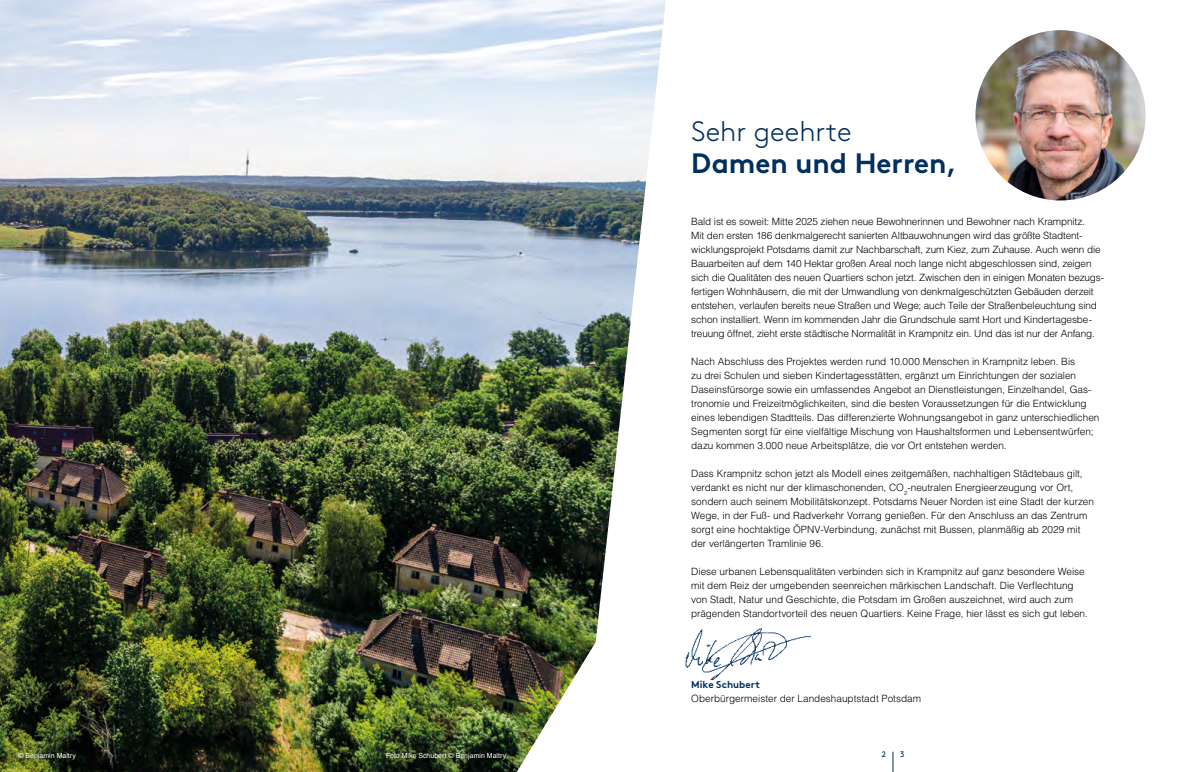
<style>
.page{position:relative;width:1191px;height:772px;background:#fff}
.page>*{position:absolute;margin:0;border:0;box-sizing:border-box;transform-origin:0 0}
.t1{font:700 28px/32px "Brown Std";color:#00305d}
.t2{font:300 10px/14px "Helvetica LT Std";letter-spacing:-.005em;color:#000}
.t3{font:700 10px "Brown Std";color:#00305d}
.t4{font:8px "Brown Std";color:#00305d}
.t5{font:7px "Helvetica LT Std";color:#fff}
.s1{font-weight:300}
</style>
<div class="page">
<img style="left:975px;top:30px;width:170px;height:170px;border-radius:85px">
<img style="left:0;top:0;width:666px;height:771px">
<img style="left:685px;top:628px;width:127px;height:52px">
<img style="left:12px;top:744px;width:505px;height:24px">
<svg style="left:892px;top:751px;width:1px;height:20px"></svg>
<p class="t1" style="left:691px;top:115px;width:267px"><span class="s1">Sehr geehrte<br></span>Damen und Herren,</p>
<p class="t2" style="left:691px;top:214px;width:414px">Bald ist es soweit: Mitte 2025 ziehen neue Bewohnerinnen und Bewohner nach Krampnitz.<br>Mit den ersten 186 denkmalgerecht sanierten Altbauwohnungen wird das größte Stadtent&shy;wicklungsprojekt Potsdams damit zur Nachbarschaft, zum Kiez, zum Zuhause. Auch wenn die Bauarbeiten auf dem 140 Hektar großen Areal noch lange nicht abgeschlossen sind, zeigen sich die Qualitäten des neuen Quartiers schon jetzt. Zwischen den in einigen Monaten bezugs&shy;fertigen Wohnhäusern, die mit der Umwandlung von denkmalgeschützten Gebäuden derzeit entstehen, verlaufen bereits neue Straßen und Wege; auch Teile der Straßenbeleuchtung sind schon installiert. Wenn im kommenden Jahr die Grundschule samt Hort und Kindertagesbe&shy;treuung öffnet, zieht erste städtische Normalität in Krampnitz ein. Und das ist nur der Anfang.</p>
<p class="t2" style="left:691px;top:354px;width:410px">Nach Abschluss des Projektes werden rund 10.000 Menschen in Krampnitz leben. Bis<br>zu drei Schulen und sieben Kindertagesstätten, ergänzt um Einrichtungen der sozialen Daseinsfürsorge sowie ein umfassendes Angebot an Dienstleistungen, Einzelhandel, Gas&shy;tronomie und Freizeitmöglichkeiten, sind die besten Voraussetzungen für die Entwicklung eines lebendigen Stadtteils. Das differenzierte Wohnungsangebot in ganz unterschiedlichen Segmenten sorgt für eine vielfältige Mischung von Haushaltsformen und Lebensentwürfen; dazu kommen 3.000 neue Arbeitsplätze, die vor Ort entstehen werden.</p>
<p class="t2" style="left:691px;top:466px;width:404px">Dass Krampnitz schon jetzt als Modell eines zeitgemäßen, nachhaltigen Städtebaus gilt, verdankt es nicht nur der klimaschonenden, CO<sub>2</sub>-neutralen Energieerzeugung vor Ort, sondern auch seinem Mobilitätskonzept. Potsdams Neuer Norden ist eine Stadt der kurzen Wege, in der Fuß- und Radverkehr Vorrang genießen. Für den Anschluss an das Zentrum sorgt eine hochtaktige ÖPNV-Verbindung, zunächst mit Bussen, planmäßig ab 2029 mit der verlängerten Tramlinie 96.</p>
<p class="t2" style="left:691px;top:564px;width:398px">Diese urbanen Lebensqualitäten verbinden sich in Krampnitz auf ganz besondere Weise mit dem Reiz der umgebenden seenreichen märkischen Landschaft. Die Verflechtung von Stadt, Natur und Geschichte, die Potsdam im Großen auszeichnet, wird auch zum prägenden Standortvorteil des neuen Quartiers. Keine Frage, hier lässt es sich gut leben.</p>
<p class="t3" style="left:691px;top:677px;width:70px">Mike Schubert</p>
<p class="t2" style="left:691px;top:690px;width:231px">Oberbürgermeister der Landeshauptstadt Potsdam</p>
<p class="t5" style="left:18px;top:750px;width:59px">© Benjamin Maltry</p>
<p class="t5" style="left:386px;top:750px;width:121px">Foto Mike Schubert © Benjamin Maltry</p>
<p class="t4" style="left:881px;top:749px;width:6px">2</p>
<p class="t4" style="left:900px;top:749px;width:6px">3</p>
</div>
